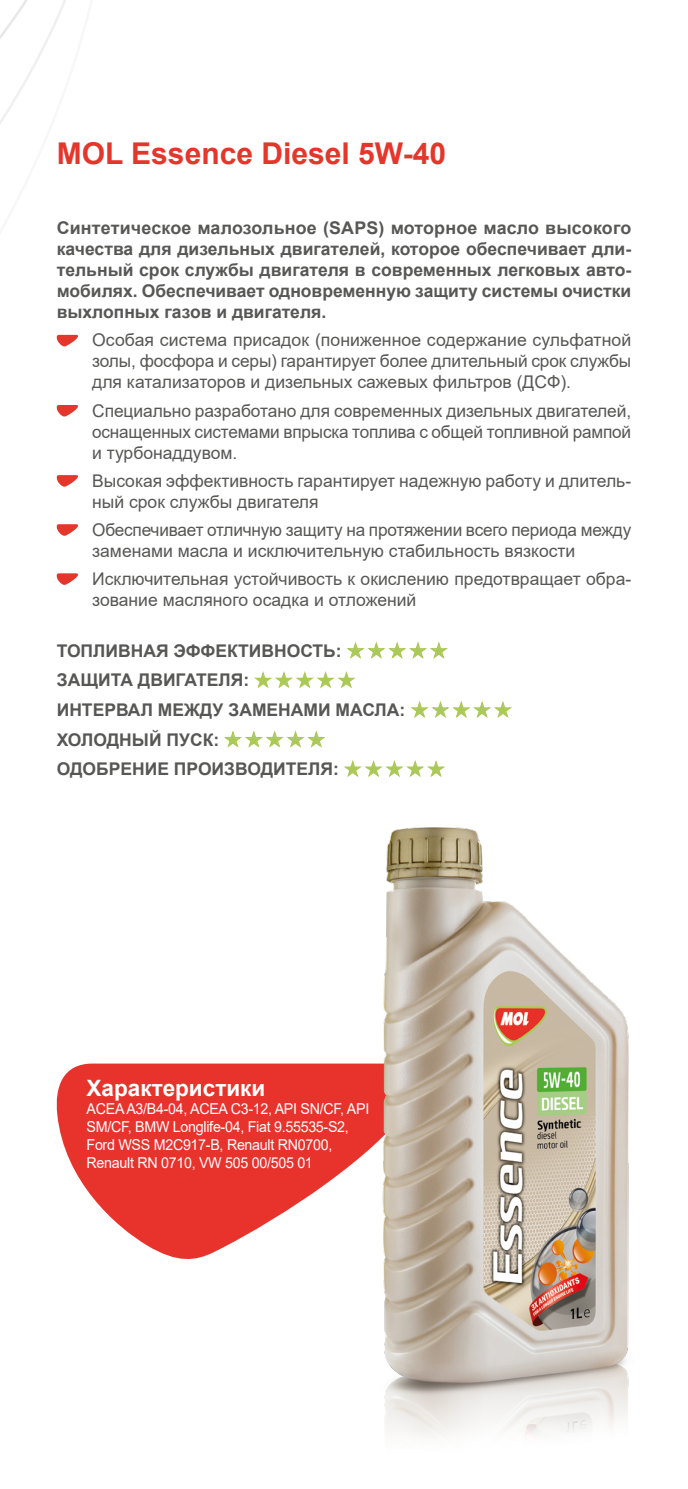
<style>
.page{position:relative;width:688px;height:1489px;background:#fff}
.page>*{position:absolute;margin:0;border:0;box-sizing:border-box;transform-origin:0 0}
.t1{font:700 30px "Arial";color:#e5362c}
.t2{font:700 22.5px "Arial";color:#fff}
.t3{font:17.5px/21px "Arial";color:#575756}
.t4{font:700 17.5px/21px "Arial";color:#575756;text-align:justify}
.t5{font:15px/18px "Arial";letter-spacing:-.02em;color:#fff;scale:.95 1}
</style>
<div class="page">
<svg style="left:0;top:0;width:66px;height:124px"></svg>
<svg style="left:57px;top:335px;width:21px;height:12px"></svg>
<svg style="left:57px;top:405px;width:21px;height:12px"></svg>
<svg style="left:57px;top:475px;width:21px;height:12px"></svg>
<svg style="left:57px;top:524px;width:21px;height:12px"></svg>
<svg style="left:57px;top:573px;width:21px;height:12px"></svg>
<svg style="left:56px;top:1063px;width:305px;height:196px;fill:#e7332c"></svg>
<img style="left:361px;top:827px;width:268px;height:609px">
<svg style="left:346px;top:641px;width:102px;height:18px"></svg>
<svg style="left:254px;top:671px;width:102px;height:18px"></svg>
<svg style="left:410px;top:701px;width:102px;height:17px"></svg>
<svg style="left:224px;top:730px;width:101px;height:18px"></svg>
<svg style="left:344px;top:760px;width:101px;height:17px"></svg>
<h1 class="t1" style="left:57px;top:132px;width:391px">MOL Essence Diesel 5W-40</h1>
<p class="t4" style="left:57px;top:218px;width:576px">Синтетическое малозольное (SAPS) моторное масло высокого качества для дизельных двигателей, которое обеспечивает дли&shy;тельный срок службы двигателя в современных легковых авто&shy;мобилях. Обеспечивает одновременную защиту системы очистки выхлопных газов и двигателя.</p>
<p class="t3" style="left:92px;top:330px;width:540px;text-align:justify">Особая система присадок (пониженное содержание сульфатной золы, фосфора и серы) гарантирует более длительный срок службы для катализаторов и дизельных сажевых фильтров (ДСФ).</p>
<p class="t3" style="left:92px;top:400px;width:540px;text-align:justify">Специально разработано для современных дизельных двигателей, оснащенных системами впрыска топлива с общей топливной рампой и турбонаддувом.</p>
<p class="t3" style="left:92px;top:470px;width:540px">Высокая эффективность гарантирует надежную работу и длитель&shy;ный срок службы двигателя</p>
<p class="t3" style="left:92px;top:519px;width:540px">Обеспечивает отличную защиту на протяжении всего периода между заменами масла и исключительную стабильность вязкости</p>
<p class="t3" style="left:92px;top:568px;width:540px">Исключительная устойчивость к окислению предотвращает обра&shy;зование масляного осадка и отложений</p>
<p class="t4" style="left:57px;top:636px;width:350px;line-height:29.5px;text-align:left">ТОПЛИВНАЯ ЭФФЕКТИВНОСТЬ:<br>ЗАЩИТА ДВИГАТЕЛЯ:<br>ИНТЕРВАЛ МЕЖДУ ЗАМЕНАМИ МАСЛА:<br>ХОЛОДНЫЙ ПУСК:<br>ОДОБРЕНИЕ ПРОИЗВОДИТЕЛЯ:</p>
<p class="t2" style="left:87px;top:1072px;width:180px">Характеристики</p>
<p class="t5" style="left:87px;top:1099px;width:299px">ACEAA3/B4-04, ACEA C3-12, API SN/CF, API SM/CF, BMW Longlife-04, Fiat 9.55535-S2, Ford WSS M2C917-B, Renault RN0700, Renault RN 0710, VW 505 00/505 01</p>
</div>
